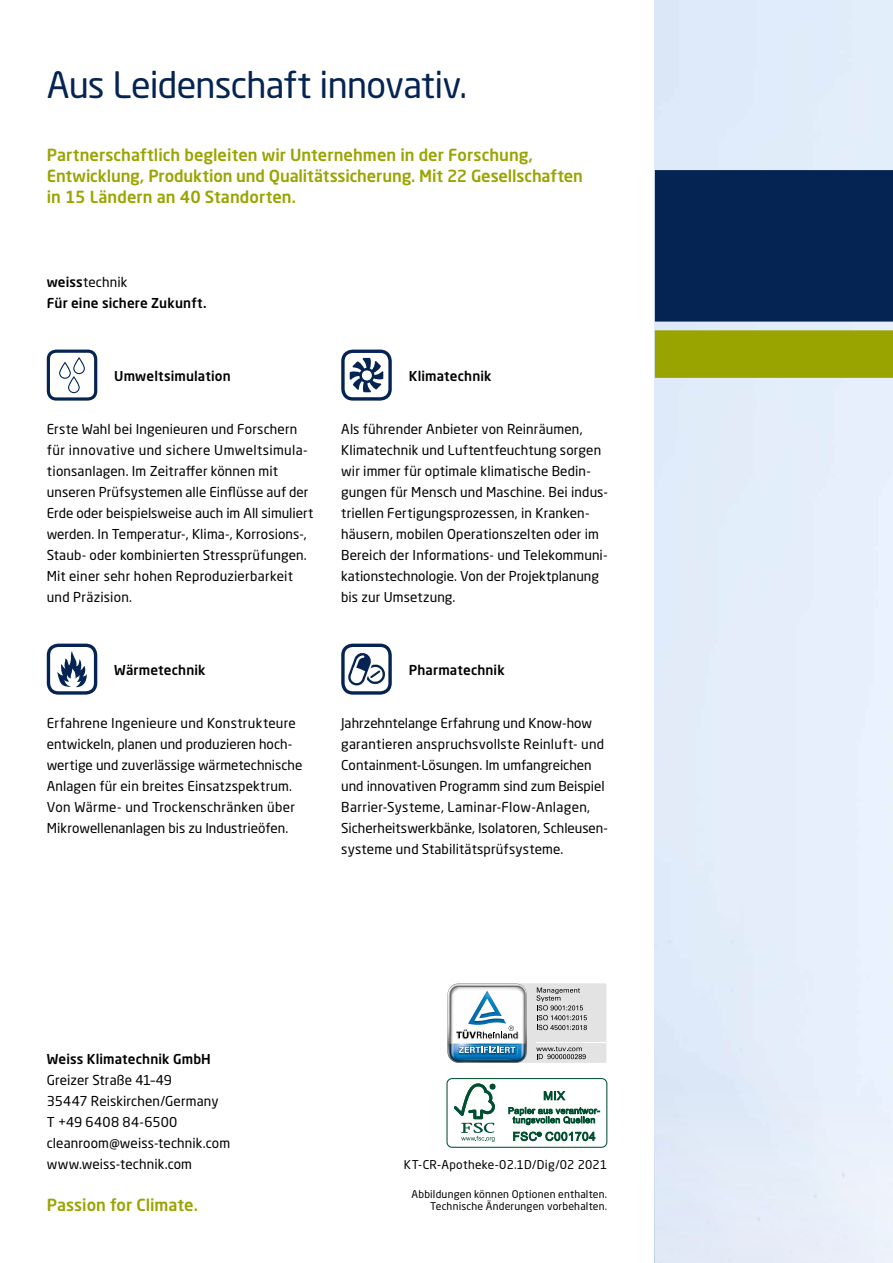
<style>
.page{position:relative;width:893px;height:1263px;background:#fff}
.page>*{position:absolute;margin:0;border:0;box-sizing:border-box;transform-origin:0 0}
.t1{font:36px "Neo Sans W1 G";letter-spacing:-.025em;color:#052453}
.t2{font:500 16.5px/21px "Neo Sans W1 G";color:#9aa400}
.t3{font:13.5px/21px "Neo Sans W1 G";letter-spacing:.005em;color:#000}
.t4{font:500 13.5px/21px "Neo Sans W1 G";letter-spacing:.01em;color:#000}
.t5{font:12px "Neo Sans W1 G";letter-spacing:.02em;color:#000}
.t6{font:10.5px/12.8px "Neo Sans W1 G";letter-spacing:.02em;color:#000;text-align:right}
.s1{font-weight:400}
</style>
<div class="page">
<div style="left:655px;top:1085px;width:238px;height:178px;background:#e5ecf8"></div>
<svg style="left:59px;top:357px;width:26px;height:36px"></svg>
<div style="left:47px;top:350px;width:50px;height:51px;border:3px solid #052453;border-radius:8px"></div>
<div style="left:47px;top:644px;width:50px;height:51px;border:3px solid #052453;border-radius:10px"></div>
<svg style="left:57px;top:651px;width:30px;height:36px"></svg>
<div style="left:341px;top:350px;width:51px;height:51px;border:3px solid #052453;border-radius:10px"></div>
<svg style="left:350px;top:358px;width:33px;height:34px"></svg>
<div style="left:341px;top:644px;width:51px;height:51px;border:3px solid #052453;border-radius:10px"></div>
<svg style="left:348px;top:653px;width:37px;height:33px"></svg>
<svg style="left:447px;top:983px;width:160px;height:80px"></svg>
<div style="left:446px;top:1078px;width:161px;height:70px;border:1px solid #004f30;border-radius:5px"></div>
<svg style="left:454px;top:1083px;width:41px;height:59px"></svg>
<svg style="left:544px;top:1091px;width:21px;height:10px"></svg>
<svg style="left:508px;top:1107px;width:92px;height:18px"></svg>
<svg style="left:513px;top:1131px;width:82px;height:10px"></svg>
<div style="left:655px;top:330px;width:238px;height:48px;background:#9aa400"></div>
<div style="left:655px;top:170px;width:238px;height:152px;background:#052453"></div>
<h1 class="t1" style="left:47px;top:62px;width:422px">Aus Leidenschaft innovativ.</h1>
<p class="t2" style="left:47px;top:144px;width:538px">Partnerschaftlich begleiten wir Unternehmen in der Forschung,<br>Entwicklung, Produktion und Qualitätssicherung. Mit 22 Gesellschaften in 15 Ländern an 40 Standorten.</p>
<p class="t4" style="left:47px;top:271px;width:161px">weiss<span class="s1">technik<br></span>Für eine sichere Zukunft.</p>
<p class="t4" style="left:114px;top:365px;width:118px">Umweltsimulation</p>
<p class="t4" style="left:409px;top:365px;width:84px">Klimatechnik</p>
<p class="t3" style="left:47px;top:418px;width:268px">Erste Wahl bei Ingenieuren und Forschern für innovative und sichere Umweltsimula&shy;tionsanlagen. Im Zeitraffer können mit unseren Prüfsystemen alle Einflüsse auf der Erde oder beispielsweise auch im All simuliert werden. In Temperatur-, Klima-, Korrosions-, Staub- oder kombinierten Stressprüfungen.<br>Mit einer sehr hohen Reproduzierbarkeit und Präzision.</p>
<p class="t3" style="left:341px;top:418px;width:268px">Als führender Anbieter von Reinräumen, Klimatechnik und Luftentfeuchtung sorgen wir immer für optimale klimatische Bedin&shy;gungen für Mensch und Maschine. Bei indus&shy;triellen Fertigungsprozessen, in Kranken&shy;häusern, mobilen Operationszelten oder im Bereich der Informations- und Telekommuni&shy;kationstechnologie. Von der Projektplanung bis zur Umsetzung.</p>
<p class="t4" style="left:114px;top:659px;width:93px">Wärmetechnik</p>
<p class="t4" style="left:409px;top:659px;width:98px">Pharmatechnik</p>
<p class="t3" style="left:47px;top:712px;width:257px">Erfahrene Ingenieure und Konstrukteure entwickeln, planen und produzieren hoch&shy;wertige und zuverlässige wärmetechnische Anlagen für ein breites Einsatzspektrum.<br>Von Wärme- und Trockenschränken über Mikrowellenanlagen bis zu Industrieöfen.</p>
<p class="t3" style="left:341px;top:712px;width:267px">Jahrzehntelange Erfahrung und Know-how garantieren anspruchsvollste Reinluft- und Containment-Lösungen. Im umfangreichen und innovativen Programm sind zum Beispiel Barrier-Systeme, Laminar-Flow-Anlagen, Sicherheitswerkbänke, Isolatoren, Schleusen&shy;systeme und Stabilitätsprüfsysteme.</p>
<p class="t4" style="left:47px;top:1048px;width:166px">Weiss Klimatechnik GmbH</p>
<p class="t3" style="left:47px;top:1069px;width:185px">Greizer Straße 41–49<br>35447 Reiskirchen/Germany<br>T +49 6408 84-6500 cleanroom@weiss-technik.com www.weiss-technik.com</p>
<p class="t2" style="left:47px;top:1194px;width:153px">Passion for Climate.</p>
<p class="t5" style="left:404px;top:1157px;width:205px">KT-CR-Apotheke-02.1D/Dig/02 2021</p>
<p class="t6" style="left:411px;top:1187px;width:197px">Abbildungen können Optionen enthalten.<br>Technische Änderungen vorbehalten.</p>
</div>
